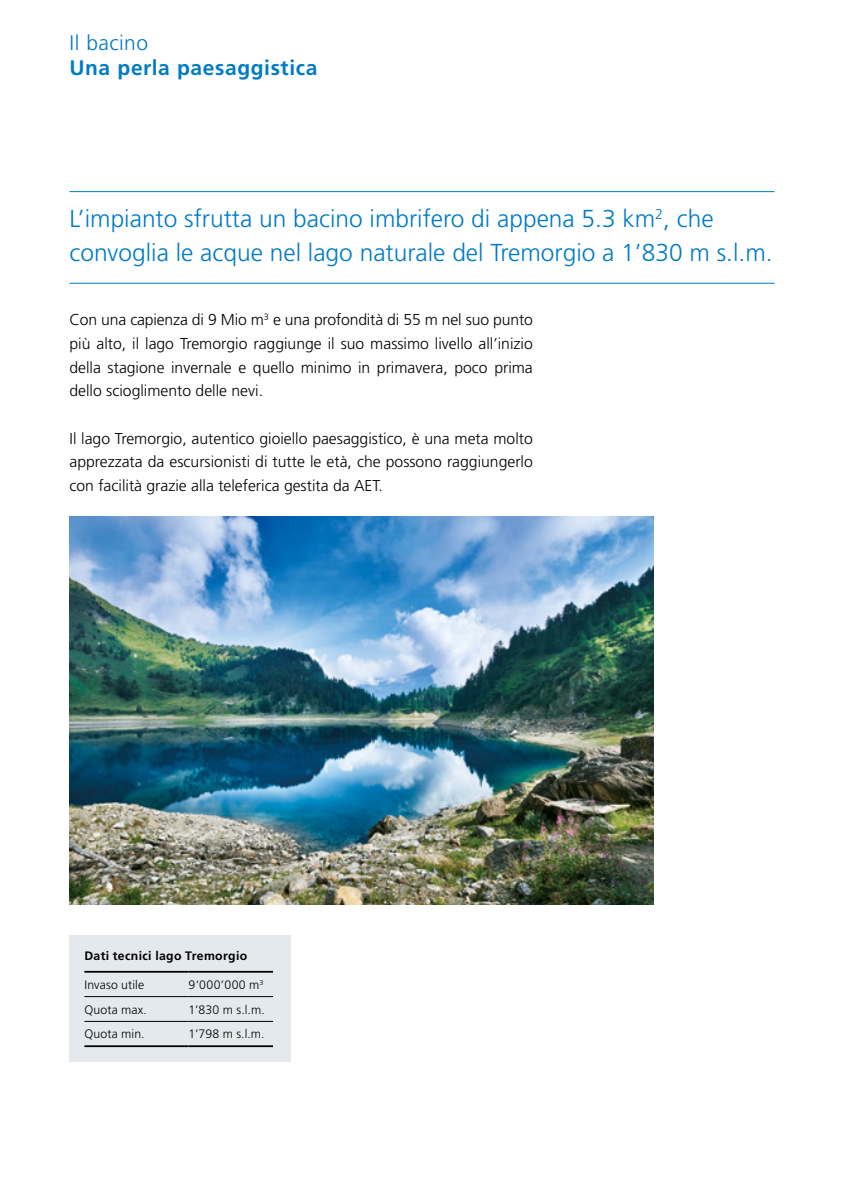
<style>
.page{position:relative;width:844px;height:1191px;background:#fff}
.page>*{position:absolute;margin:0;border:0;box-sizing:border-box;transform-origin:0 0}
.t1{font:300 24.5px/34.6px "Frutiger LT Std";color:#007bc4}
.t2{font:700 21px "Frutiger LT Std";letter-spacing:.03em;color:#007bc4}
.t3{font:300 21px "Frutiger LT Std";letter-spacing:.02em;color:#007bc4}
.t4{font:300 15.75px/23.6px "Frutiger LT Std";color:#000;text-align:justify}
.t5{font:300 12.25px "Frutiger LT Std";letter-spacing:.015em;color:#000}
.t6{font:700 12.25px "Frutiger LT Std";letter-spacing:.03em;color:#000}
</style>
<div class="page">
<hr style="left:69px;top:191px;width:705px;height:1px;background:#007bc4">
<hr style="left:69px;top:283px;width:705px;height:1px;background:#007bc4">
<img style="left:69px;top:516px;width:584px;height:388px">
<div style="left:69px;top:935px;width:222px;height:127px;background:#e3e9ec"></div>
<hr style="left:189px;top:996px;width:84px;height:1px;background:#000">
<hr style="left:189px;top:1021px;width:84px;height:1px;background:#000">
<hr style="left:84px;top:971px;width:105px;height:1px;background:#000">
<hr style="left:189px;top:971px;width:84px;height:1px;background:#000">
<hr style="left:84px;top:1045px;width:105px;height:2px;background:#000">
<hr style="left:189px;top:1045px;width:84px;height:2px;background:#000">
<hr style="left:84px;top:996px;width:105px;height:1px;background:#000">
<hr style="left:84px;top:1021px;width:105px;height:1px;background:#000">
<h2 class="t3" style="left:69px;top:31px;width:80px">Il bacino</h2>
<h2 class="t2" style="left:69px;top:55px;width:249px">Una perla paesaggistica</h2>
<h1 class="t1" style="left:69px;top:201px;width:704px">L’impianto sfrutta un bacino imbrifero di appena 5.3 km<sup>2</sup>, che convoglia le acque nel lago naturale del Tremorgio a 1’830 m s.l.m.</h1>
<p class="t4" style="left:69px;top:308px;width:464px">Con una capienza di 9 Mio m<sup>3</sup> e una profondità di 55 m nel suo punto più alto, il lago Tremorgio raggiunge il suo massimo livello all’inizio della stagione invernale e quello minimo in primavera, poco prima dello scioglimento delle nevi.</p>
<p class="t4" style="left:69px;top:426px;width:465px">Il lago Tremorgio, autentico gioiello paesaggistico, è una meta molto apprezzata da escursionisti di tutte le età, che possono raggiungerlo con facilità grazie alla teleferica gestita da AET.</p>
<p class="t6" style="left:84px;top:948px;width:164px">Dati tecnici lago Tremorgio</p>
<p class="t5" style="left:84px;top:978px;width:61px">Invaso utile</p>
<p class="t5" style="left:189px;top:978px;width:76px">9’000’000 m<sup>3</sup></p>
<p class="t5" style="left:84px;top:1002px;width:64px">Quota max.</p>
<p class="t5" style="left:189px;top:1002px;width:78px">1’830 m s.l.m.</p>
<p class="t5" style="left:84px;top:1027px;width:62px">Quota min.</p>
<p class="t5" style="left:189px;top:1027px;width:77px">1’798 m s.l.m.</p>
</div>
